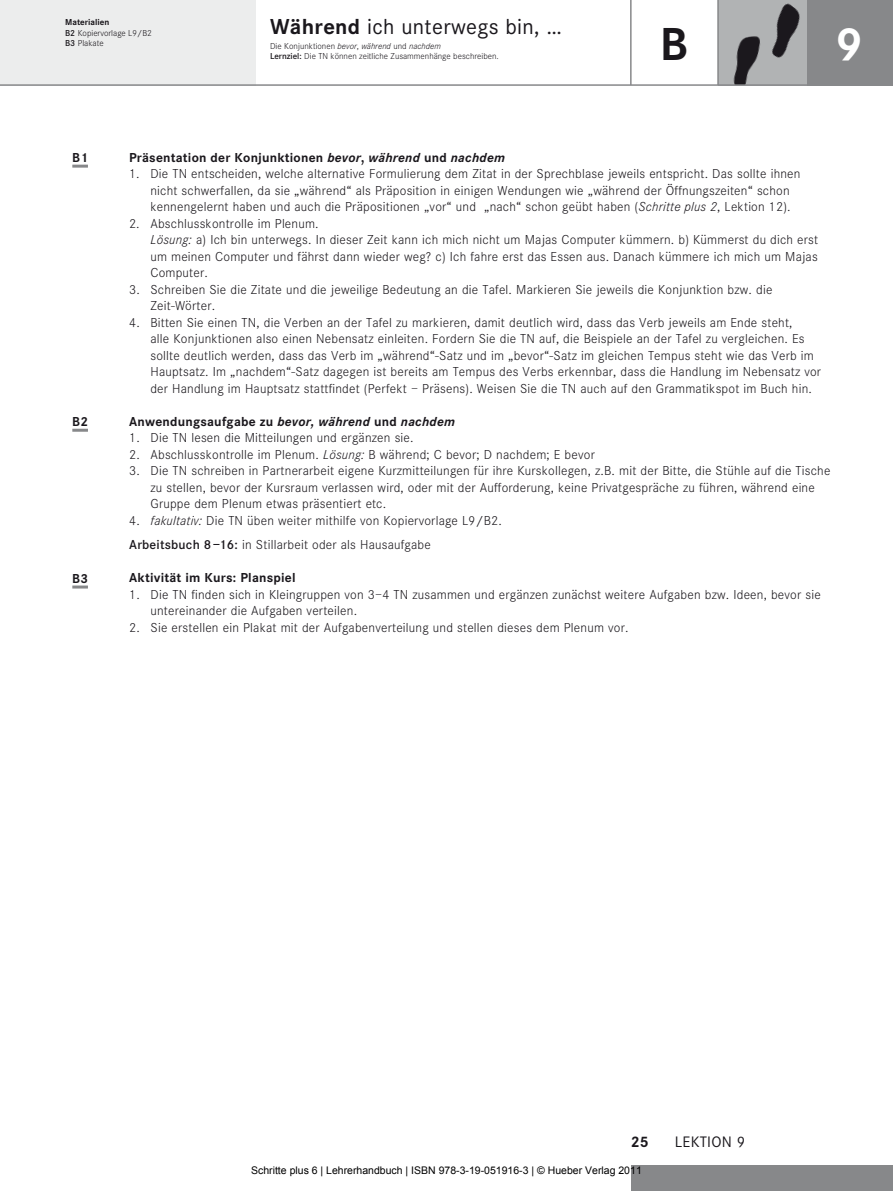
<style>
.page{position:relative;width:893px;height:1191px;background:#fff}
.page>*{position:absolute;margin:0;border:0;box-sizing:border-box;transform-origin:0 0}
.t1{font:700 48px "Corporate S";color:#1a171c}
.t2{font:700 48px "Corporate S";color:#fff}
.t3{font:22.5px "Corporate S";letter-spacing:.015em;color:#1a171c}
.t4{font:15.75px "Corporate S";letter-spacing:.015em;color:#1a171c}
.t5{font:700 15.75px "Corporate S";color:#1a171c}
.t6{font:300 13.5px/16.5px "Corporate S";letter-spacing:.015em;color:#1a171c}
.t7{font:700 13.5px "Corporate S";letter-spacing:.015em;color:#1a171c}
.t8{font:10.5px "Arial";color:#000}
.t9{font:300 9px/10.5px "Corporate S";color:#1a171c}
.s1{font-weight:700}
.s2{font-weight:600}
.s3{font-style:italic}
</style>
<div class="page">
<div style="left:805px;top:0;width:88px;height:85px;background:#87888a"></div>
<hr style="left:630px;top:0;width:2px;height:85px;background:#87888a">
<div style="left:718px;top:0;width:88px;height:85px;background:#b1b3b4"></div>
<img style="left:772px;top:3px;width:28px;height:55px">
<img style="left:733px;top:36px;width:27px;height:48px">
<hr style="left:717px;top:0;width:2px;height:85px;background:#87888a">
<div style="left:631px;top:1165px;width:262px;height:26px;background:#87888a"></div>
<hr style="left:72px;top:165px;width:16px;height:3px;background:#87888a">
<hr style="left:72px;top:429px;width:16px;height:3px;background:#87888a">
<hr style="left:72px;top:585px;width:16px;height:3px;background:#87888a">
<div style="left:0;top:0;width:255px;height:85px;background:#eceded"></div>
<hr style="left:0;top:84px;width:893px;height:2px;background:#87888a">
<p class="t9" style="left:65px;top:17px;width:88px"><span class="s1">Materialien<br></span><span class="s2">B2</span> Kopiervorlage L9/B2<br><span class="s2">B3</span> Plakate</p>
<h2 class="t3" style="left:270px;top:14px;width:293px"><span class="s1">Während</span> ich unterwegs bin, …</h2>
<p class="t9" style="left:270px;top:41px;width:230px">Die Konjunktionen <span class="s3">bevor</span>, <span class="s3">während</span> und <span class="s3">nachdem<br></span><span class="s2">Lernziel:</span> Die TN können zeitliche Zusammenhänge beschreiben.</p>
<h1 class="t1" style="left:660px;top:17px;width:30px">B</h1>
<h1 class="t2" style="left:836px;top:16px;width:29px">9</h1>
<p class="t7" style="left:72px;top:149px;width:17px">B1</p>
<p class="t7" style="left:72px;top:413px;width:17px">B2</p>
<p class="t7" style="left:72px;top:570px;width:17px">B3</p>
<p class="t7" style="left:129px;top:149px;width:378px">Präsentation der Konjunktionen <span class="s3">bevor</span>, <span class="s3">während</span> und <span class="s3">nachdem</span></p>
<p class="t6" style="left:150px;top:166px;width:652px;text-indent:-21px">1. Die TN entscheiden, welche alternative Formulierung dem Zitat in der Sprechblase jeweils entspricht. Das sollte ihnen nicht schwerfallen, da sie „während“ als Präposition in einigen Wendungen wie „während der Öffnungszeiten“ schon kennengelernt haben und auch die Präpositionen „vor“ und „nach“ schon geübt haben (<span class="s3">Schritte plus 2</span>, Lektion 12).</p>
<p class="t6" style="left:150px;top:215px;width:669px;text-indent:-21px">2. Abschlusskontrolle im Plenum.<br><span class="s3">Lösung:</span> a) Ich bin unterwegs. In dieser Zeit kann ich mich nicht um Majas Computer kümmern. b) Kümmerst du dich erst um meinen Computer und fährst dann wieder weg? c) Ich fahre erst das Essen aus. Danach kümmere ich mich um Majas Computer.</p>
<p class="t6" style="left:150px;top:281px;width:624px;text-indent:-21px">3. Schreiben Sie die Zitate und die jeweilige Bedeutung an die Tafel. Markieren Sie jeweils die Konjunktion bzw. die<br>Zeit-Wörter.</p>
<p class="t6" style="left:150px;top:314px;width:672px;text-indent:-21px">4. Bitten Sie einen TN, die Verben an der Tafel zu markieren, damit deutlich wird, dass das Verb jeweils am Ende steht,<br>alle Konjunktionen also einen Nebensatz einleiten. Fordern Sie die TN auf, die Beispiele an der Tafel zu vergleichen. Es sollte deutlich werden, dass das Verb im „während“-Satz und im „bevor“-Satz im gleichen Tempus steht wie das Verb im Hauptsatz. Im „nachdem“-Satz dagegen ist bereits am Tempus des Verbs erkennbar, dass die Handlung im Nebensatz vor der Handlung im Hauptsatz stattfindet (Perfekt – Präsens). Weisen Sie die TN auch auf den Grammatikspot im Buch hin.</p>
<p class="t7" style="left:129px;top:413px;width:327px">Anwendungsaufgabe zu <span class="s3">bevor, während</span> und <span class="s3">nachdem</span></p>
<p class="t6" style="left:129px;top:430px;width:286px">1. Die TN lesen die Mitteilungen und ergänzen sie.</p>
<p class="t6" style="left:129px;top:446px;width:467px">2. Abschlusskontrolle im Plenum. <span class="s3">Lösung:</span> B während; C bevor; D nachdem; E bevor</p>
<p class="t6" style="left:150px;top:463px;width:681px;text-indent:-21px">3. Die TN schreiben in Partnerarbeit eigene Kurzmitteilungen für ihre Kurskollegen, z.B. mit der Bitte, die Stühle auf die Tische zu stellen, bevor der Kursraum verlassen wird, oder mit der Aufforderung, keine Privatgespräche zu führen, während eine<br>Gruppe dem Plenum etwas präsentiert etc.</p>
<p class="t6" style="left:129px;top:508px;width:374px;line-height:24.8px">4. <span class="s3">fakultativ:</span> Die TN üben weiter mithilfe von Kopiervorlage L9/B2.<br><span class="s2">Arbeitsbuch 8–16:</span> in Stillarbeit oder als Hausaufgabe</p>
<p class="t7" style="left:129px;top:570px;width:168px">Aktivität im Kurs: Planspiel</p>
<p class="t6" style="left:150px;top:586px;width:672px;text-indent:-21px">1. Die TN finden sich in Kleingruppen von 3–4 TN zusammen und ergänzen zunächst weitere Aufgaben bzw. Ideen, bevor sie untereinander die Aufgaben verteilen.</p>
<p class="t6" style="left:129px;top:619px;width:501px">2. Sie erstellen ein Plakat mit der Aufgabenverteilung und stellen dieses dem Plenum vor.</p>
<p class="t5" style="left:631px;top:1132px;width:20px">25</p>
<p class="t4" style="left:675px;top:1133px;width:72px">LEKTION 9</p>
<p class="t8" style="left:251px;top:1163px;width:392px">Schritte plus 6 | Lehrerhandbuch | ISBN 978-3-19-051916-3 | © Hueber Verlag 2011</p>
</div>
